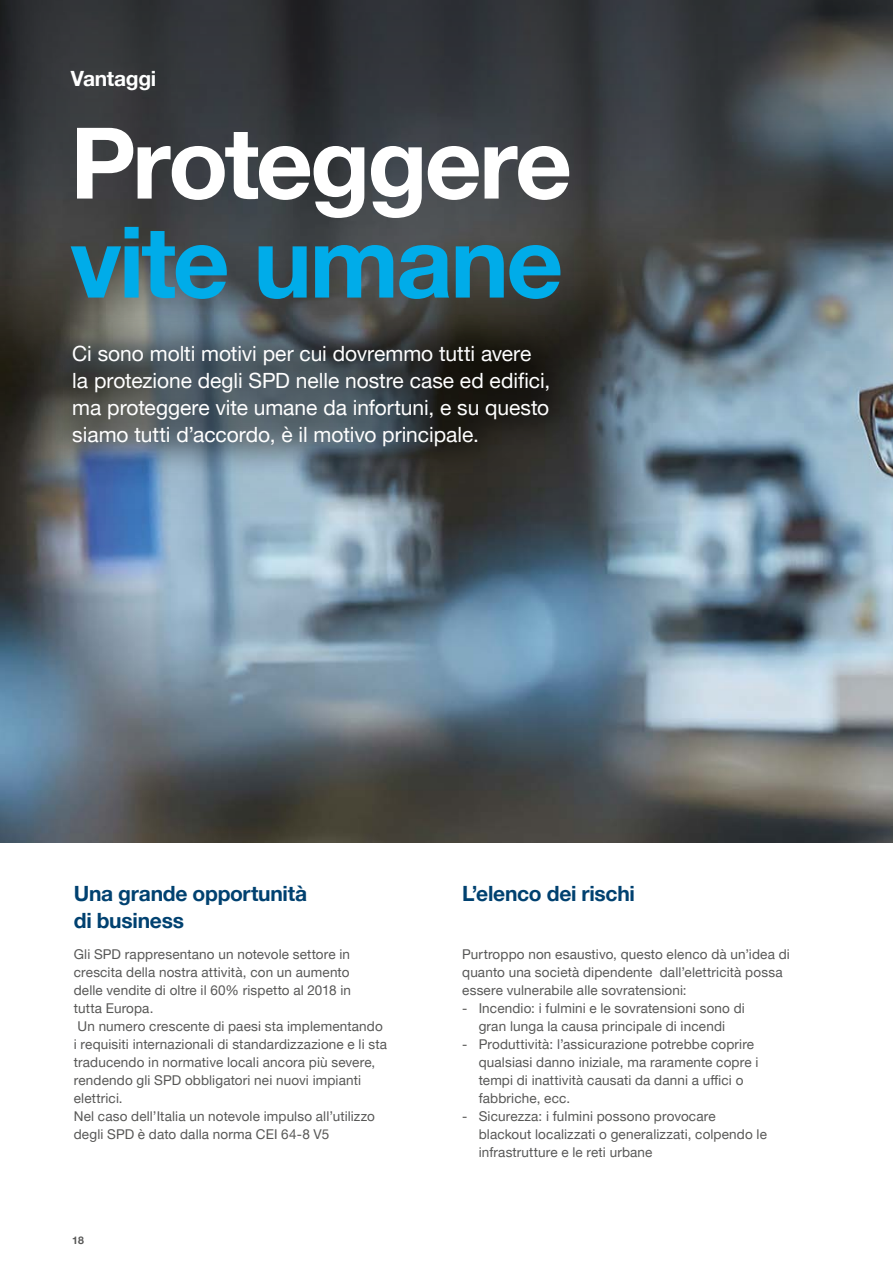
<style>
.page{position:relative;width:893px;height:1263px;background:#fff}
.page>*{position:absolute;margin:0;border:0;box-sizing:border-box;transform-origin:0 0}
.t1{font:700 99px "Helvetica Neue LTW1 G";letter-spacing:-.03em;color:#fff}
.t2{font:700 99px "Helvetica Neue LTW1 G";letter-spacing:-.03em;color:#00ace9}
.t3{font:21px/27px "Helvetica Neue LTW1 G";letter-spacing:-.005em;color:#fff}
.t4{font:700 21px/27px "Helvetica Neue LTW1 G";letter-spacing:-.01em;color:#004170}
.t5{font:700 21px "Helvetica Neue LTW1 G";letter-spacing:-.015em;color:#fff}
.t6{font:13.5px/18px "Helvetica Neue LTW1 G";letter-spacing:.01em;color:#575756}
.t7{font:700 10.5px "Helvetica Neue LTW1 G";color:#575756}
</style>
<div class="page">
<img style="left:0;top:527px;width:893px;height:316px">
<svg style="left:0;top:0;width:893px;height:527px;background:#495056"></svg>
<div style="left:37px;top:310px;width:547px;height:171px;background:#000;opacity:.48"></div>
<h2 class="t5" style="left:71px;top:66px;width:87px">Vantaggi</h2>
<h1 class="t1" style="left:70px;top:102px;width:503px">Proteggere</h1>
<h1 class="t2" style="left:70px;top:201px;width:495px">vite umane</h1>
<h2 class="t3" style="left:72px;top:339px;width:479px">Ci sono molti motivi per cui dovremmo tutti avere la protezione degli SPD nelle nostre case ed edifici, ma proteggere vite umane da infortuni, e su questo siamo tutti d’accordo, è il motivo principale.</h2>
<h2 class="t4" style="left:74px;top:879px;width:235px">Una grande opportunità di business</h2>
<p class="t6" style="left:74px;top:945px;width:315px">Gli SPD rappresentano un notevole settore in crescita della nostra attività, con un aumento<br>delle vendite di oltre il 60% rispetto al 2018 in<br>tutta Europa.<br>Un numero crescente di paesi sta implementando<br>i requisiti internazionali di standardizzazione e li sta traducendo in normative locali ancora più severe, rendendo gli SPD obbligatori nei nuovi impianti elettrici.<br>Nel caso dell’Italia un notevole impulso all’utilizzo degli SPD è dato dalla norma CEI 64-8 V5</p>
<p class="t7" style="left:72px;top:1233px;width:13px">18</p>
<h2 class="t4" style="left:462px;top:879px;width:174px">L’elenco dei rischi</h2>
<p class="t6" style="left:462px;top:945px;width:329px">Purtroppo non esaustivo, questo elenco dà un’idea di quanto una società dipendente dall’elettricità possa essere vulnerabile alle sovratensioni:</p>
<p class="t6" style="left:462px;top:999px;width:284px;text-align:center">- Incendio: i fulmini e le sovratensioni sono di gran lunga la causa principale di incendi</p>
<p class="t6" style="left:479px;top:1035px;width:281px;text-indent:-16px">- Produttività: l’assicurazione potrebbe coprire qualsiasi danno iniziale, ma raramente copre i tempi di inattività causati da danni a uffici o fabbriche, ecc.</p>
<p class="t6" style="left:479px;top:1107px;width:290px;text-indent:-16px">- Sicurezza: i fulmini possono provocare blackout localizzati o generalizzati, colpendo le infrastrutture e le reti urbane</p>
</div>
